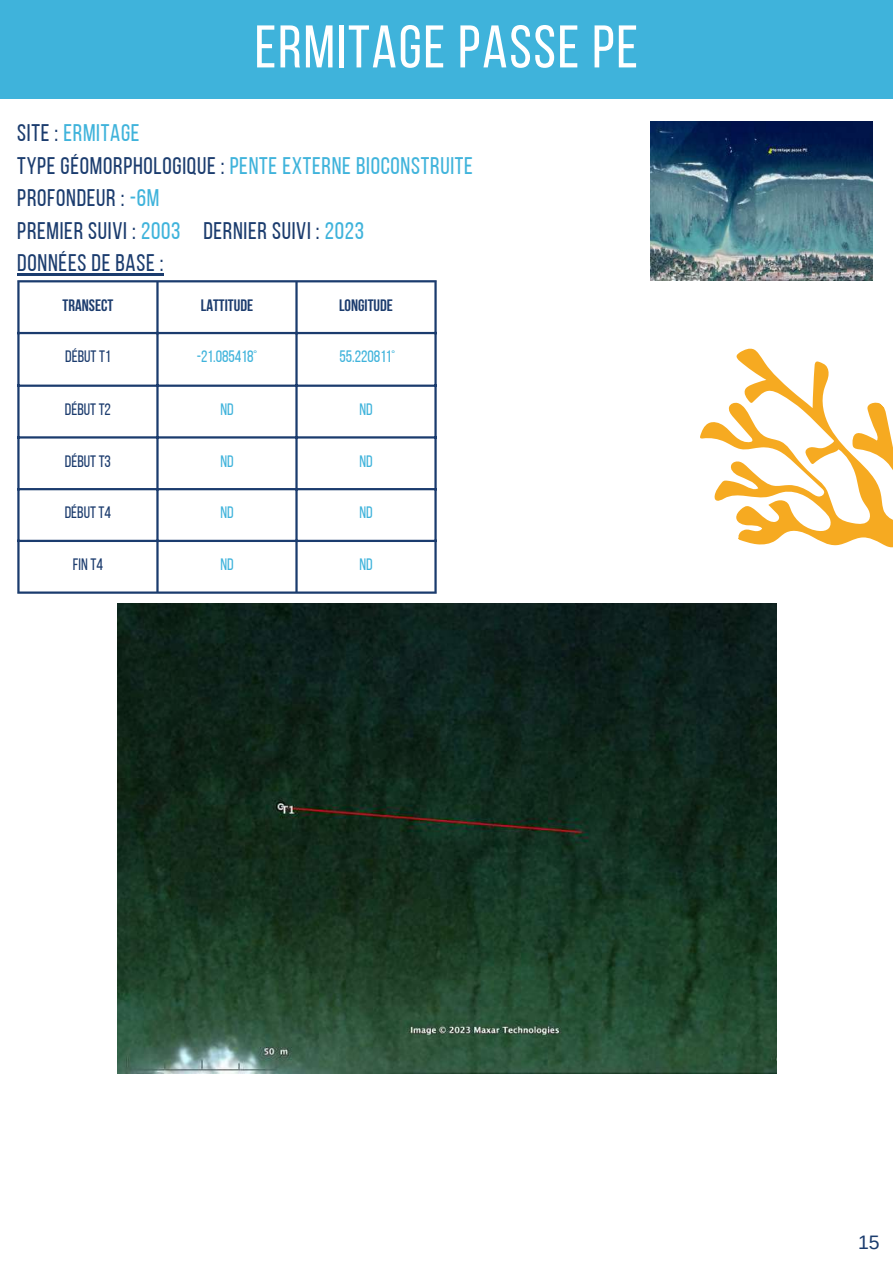
<style>
.page{position:relative;width:893px;height:1264px;background:#fff}
.page>*{position:absolute;margin:0;border:0;box-sizing:border-box;transform-origin:0 0}
.t1{font:60px "Bebas Neue";letter-spacing:.03em;color:#fff}
.t2{font:24px/32.5px "Bebas Neue";letter-spacing:.03em;color:#1b3c6e}
.t3{font:19.5px "Arimo";color:#1b3c6e}
.t4{font:16.5px "Bebas Neue";color:#3fb3db}
.t5{font:16.5px "Bebas Neue";color:#1c3c6e}
.t6{font:700 16.5px "Bebas Neue";color:#1c3c6e}
.s1{color:#3fb3db}
</style>
<div class="page">
<div style="left:0;top:0;width:892px;height:99px;background:#3fb3db"></div>
<hr style="left:17px;top:282px;width:3px;height:309px;background:#1b3c6e">
<hr style="left:156px;top:282px;width:3px;height:309px;background:#1b3c6e">
<hr style="left:295px;top:282px;width:2px;height:309px;background:#1b3c6e">
<hr style="left:434px;top:282px;width:2px;height:309px;background:#1b3c6e">
<hr style="left:17px;top:280px;width:419px;height:2px;background:#1b3c6e">
<hr style="left:17px;top:332px;width:419px;height:2px;background:#1b3c6e">
<hr style="left:17px;top:384px;width:419px;height:3px;background:#1b3c6e">
<hr style="left:17px;top:436px;width:419px;height:2px;background:#1b3c6e">
<hr style="left:17px;top:488px;width:419px;height:2px;background:#1b3c6e">
<hr style="left:17px;top:540px;width:419px;height:2px;background:#1b3c6e">
<hr style="left:17px;top:591px;width:419px;height:2px;background:#1b3c6e">
<svg style="left:700px;top:348px;width:192px;height:276px"></svg>
<img style="left:650px;top:122px;width:222px;height:158px">
<img style="left:117px;top:603px;width:659px;height:470px">
<hr style="left:17px;top:273px;width:147px;height:3px;background:#1b3c6e">
<h1 class="t1" style="left:255px;top:22px;width:385px">ERMITAGE PASSE PE</h1>
<p class="t2" style="left:17px;top:119px;width:457px">SITE : <span class="s1">ERMITAGE<br></span>TYPE GÉOMORPHOLOGIQUE : <span class="s1">PENTE EXTERNE BIOCONSTRUITE<br></span>PROFONDEUR : <span class="s1">-6M<br></span>PREMIER SUIVI : <span class="s1">2003</span> DERNIER SUIVI : <span class="s1">2023<br></span>DONNÉES DE BASE :</p>
<p class="t6" style="left:63px;top:298px;width:52px">TRANSECT</p>
<p class="t6" style="left:201px;top:298px;width:54px">LATTITUDE</p>
<p class="t6" style="left:339px;top:298px;width:55px">LONGITUDE</p>
<p class="t5" style="left:65px;top:350px;width:47px">DÉBUTT1</p>
<p class="t4" style="left:197px;top:350px;width:62px">-21.085418°</p>
<p class="t4" style="left:339px;top:350px;width:57px">55.220811°</p>
<p class="t5" style="left:65px;top:402px;width:48px">DÉBUTT2</p>
<p class="t4" style="left:220px;top:402px;width:15px">ND</p>
<p class="t4" style="left:359px;top:402px;width:15px">ND</p>
<p class="t5" style="left:65px;top:454px;width:48px">DÉBUTT3</p>
<p class="t4" style="left:220px;top:454px;width:15px">ND</p>
<p class="t4" style="left:359px;top:454px;width:15px">ND</p>
<p class="t5" style="left:65px;top:506px;width:48px">DÉBUTT4</p>
<p class="t4" style="left:220px;top:506px;width:15px">ND</p>
<p class="t4" style="left:359px;top:506px;width:15px">ND</p>
<p class="t5" style="left:73px;top:557px;width:32px">FIN T4</p>
<p class="t4" style="left:220px;top:557px;width:15px">ND</p>
<p class="t4" style="left:359px;top:557px;width:15px">ND</p>
<p class="t3" style="left:858px;top:1231px;width:23px">15</p>
</div>
